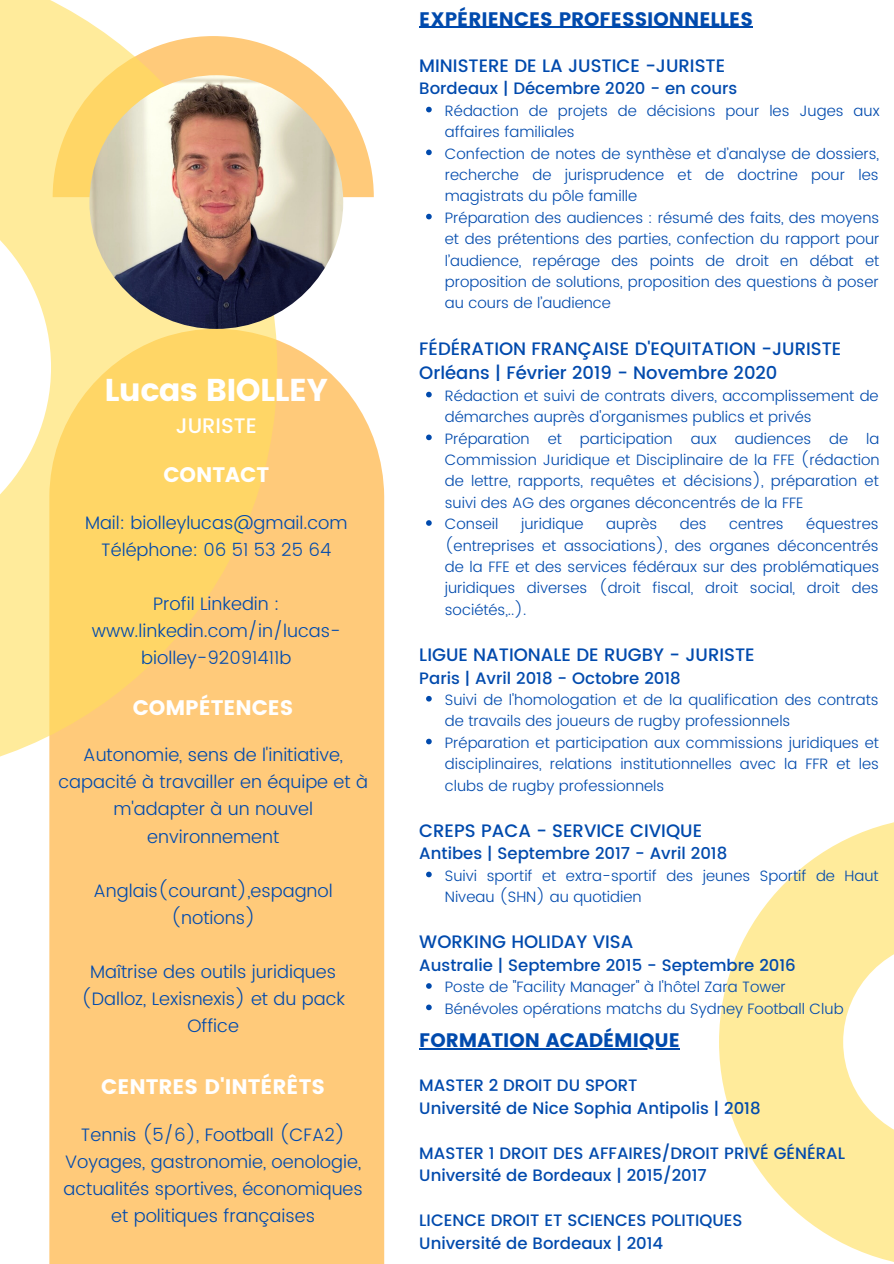
<style>
.page{position:relative;width:894px;height:1264px;background:#fff}
.page>*{position:absolute;margin:0;border:0;box-sizing:border-box;transform-origin:0 0}
.t1{font:31.5px "Poppins";letter-spacing:-.02em;color:#fff}
.t2{font:21px "Poppins";color:#fff}
.t3{font:500 21px "Poppins";color:#fff}
.t4{font:19.5px "Poppins";color:#004aad}
.t5{font:300 18px/27px "Poppins";color:#004aad;text-align:center}
.t6{font:500 18px "Poppins";color:#004aad}
.t7{font:500 16.5px "Poppins";color:#004aad}
.t8{font:300 15px/21.5px "Poppins";color:#004aad;text-align:justify}
</style>
<div class="page">
<div style="left:49px;top:340px;width:335px;height:923px;background:#ffca7a"></div>
<svg style="left:278px;top:49px;width:96px;height:148px;fill:#ffca7a"></svg>
<svg style="left:0;top:0;width:278px;height:778px;background:#ffdd89"></svg>
<svg style="left:719px;top:822px;width:174px;height:440px;fill:#ffeb9b"></svg>
<img style="left:89px;top:75px;width:254px;height:254px;border-radius:50%">
<hr style="left:419px;top:27px;width:333px;height:1px;background:#004aad">
<svg style="left:426px;top:107px;width:5px;height:5px"></svg>
<svg style="left:426px;top:149px;width:5px;height:6px"></svg>
<svg style="left:426px;top:214px;width:5px;height:5px"></svg>
<svg style="left:426px;top:392px;width:5px;height:5px"></svg>
<svg style="left:426px;top:434px;width:5px;height:6px"></svg>
<svg style="left:426px;top:520px;width:5px;height:6px"></svg>
<svg style="left:426px;top:696px;width:5px;height:5px"></svg>
<svg style="left:426px;top:738px;width:5px;height:6px"></svg>
<svg style="left:426px;top:871px;width:5px;height:6px"></svg>
<svg style="left:426px;top:983px;width:5px;height:5px"></svg>
<svg style="left:426px;top:1004px;width:5px;height:6px"></svg>
<hr style="left:419px;top:1048px;width:260px;height:1px;background:#004aad">
<p class="t1" style="left:104px;top:372px;width:225px">Lucas BIOLLEY</p>
<p class="t3" style="left:176px;top:413px;width:82px">JURISTE</p>
<p class="t2" style="left:163px;top:463px;width:107px">CONTACT</p>
<p class="t5" style="left:85px;top:509px;width:264px">Mail: biolleylucas@gmail.com</p>
<p class="t5" style="left:101px;top:536px;width:231px">Téléphone: 06 51 53 25 64</p>
<p class="t5" style="left:153px;top:590px;width:128px">Profil Linkedin :</p>
<p class="t5" style="left:92px;top:617px;width:250px">www.linkedin.com/in/lucas&shy;biolley-92091411b</p>
<p class="t2" style="left:133px;top:695px;width:162px">COMPÉTENCES</p>
<p class="t5" style="left:58px;top:741px;width:311px">Autonomie, sens de l'initiative, capacité à travailler en équipe et à m'adapter à un nouvel environnement</p>
<p class="t5" style="left:93px;top:876px;width:241px">Anglais(courant),espagnol (notions)</p>
<p class="t5" style="left:81px;top:958px;width:265px">Maîtrise des outils juridiques (Dalloz, Lexisnexis) et du pack<br>Office</p>
<p class="t2" style="left:101px;top:1074px;width:225px">CENTRES D'INTÉRÊTS</p>
<p class="t5" style="left:81px;top:1120px;width:266px">Tennis (5/6), Football (CFA2)</p>
<p class="t5" style="left:63px;top:1147px;width:301px">Voyages, gastronomie, oenologie, actualités sportives, économiques et politiques françaises</p>
<p class="t4" style="left:419px;top:7px;width:335px">EXPÉRIENCES PROFESSIONNELLES</p>
<p class="t6" style="left:419px;top:55px;width:307px">MINISTERE DE LA JUSTICE -JURISTE</p>
<p class="t7" style="left:419px;top:79px;width:319px">Bordeaux | Décembre 2020 - en cours</p>
<p class="t8" style="left:444px;top:100px;width:436px">Rédaction de projets de décisions pour les Juges aux affaires familiales</p>
<p class="t8" style="left:444px;top:143px;width:435px">Confection de notes de synthèse et d’analyse de dossiers, recherche de jurisprudence et de doctrine pour les magistrats du pôle famille</p>
<p class="t8" style="left:444px;top:207px;width:436px">Préparation des audiences : résumé des faits, des moyens et des prétentions des parties, confection du rapport pour l’audience, repérage des points de droit en débat et proposition de solutions, proposition des questions à poser au cours de l’audience</p>
<p class="t6" style="left:419px;top:338px;width:423px">FÉDÉRATION FRANÇAISE D'EQUITATION -JURISTE</p>
<p class="t6" style="left:419px;top:362px;width:359px">Orléans | Février 2019 - Novembre 2020</p>
<p class="t8" style="left:444px;top:385px;width:435px">Rédaction et suivi de contrats divers, accomplissement de démarches auprès d'organismes publics et privés</p>
<p class="t8" style="left:444px;top:427px;width:436px">Préparation et participation aux audiences de la Commission Juridique et Disciplinaire de la FFE (rédaction de lettre, rapports, requêtes et décisions), préparation et suivi des AG des organes déconcentrés de la FFE</p>
<p class="t8" style="left:444px;top:513px;width:55px">Conseil</p>
<p class="t8" style="left:521px;top:513px;width:64px">juridique</p>
<p class="t8" style="left:606px;top:513px;width:53px">auprès</p>
<p class="t8" style="left:679px;top:513px;width:28px">des</p>
<p class="t8" style="left:729px;top:513px;width:56px">centres</p>
<p class="t8" style="left:444px;top:513px;width:436px;text-indent:361px">équestres (entreprises et associations), des organes déconcentrés de la FFE et des services fédéraux sur des problématiques juridiques diverses (droit fiscal, droit social, droit des sociétés,..).</p>
<p class="t6" style="left:419px;top:644px;width:337px">LIGUE NATIONALE DE RUGBY - JURISTE</p>
<p class="t7" style="left:419px;top:668px;width:263px">Paris | Avril 2018 - Octobre 2018</p>
<p class="t8" style="left:444px;top:689px;width:435px">Suivi de l'homologation et de la qualification des contrats de travails des joueurs de rugby professionnels</p>
<p class="t8" style="left:444px;top:731px;width:435px">Préparation et participation aux commissions juridiques et disciplinaires, relations institutionnelles avec la FFR et les clubs de rugby professionnels</p>
<p class="t6" style="left:419px;top:820px;width:284px">CREPS PACA - SERVICE CIVIQUE</p>
<p class="t7" style="left:419px;top:843px;width:309px">Antibes | Septembre 2017 - Avril 2018</p>
<p class="t8" style="left:444px;top:864px;width:435px">Suivi sportif et extra-sportif des jeunes Sportif de Haut<br>Niveau (SHN) au quotidien</p>
<p class="t6" style="left:419px;top:931px;width:215px">WORKING HOLIDAY VISA</p>
<p class="t7" style="left:419px;top:955px;width:378px">Australie | Septembre 2015 - Septembre 2016</p>
<p class="t8" style="left:444px;top:976px;width:342px">Poste de "Facility Manager" à l'hôtel Zara Tower</p>
<p class="t8" style="left:444px;top:997px;width:400px">Bénévoles opérations matchs du Sydney Football Club</p>
<p class="t4" style="left:419px;top:1028px;width:262px">FORMATION ACADÉMIQUE</p>
<p class="t7" style="left:419px;top:1075px;width:220px">MASTER 2 DROIT DU SPORT</p>
<p class="t7" style="left:419px;top:1098px;width:343px">Université de Nice Sophia Antipolis | 2018</p>
<p class="t7" style="left:419px;top:1143px;width:427px">MASTER 1 DROIT DES AFFAIRES/DROIT PRIVÉ GÉNÉRAL</p>
<p class="t7" style="left:419px;top:1165px;width:289px">Université de Bordeaux | 2015/2017</p>
<p class="t7" style="left:419px;top:1210px;width:324px">LICENCE DROIT ET SCIENCES POLITIQUES</p>
<p class="t7" style="left:419px;top:1233px;width:245px">Université de Bordeaux | 2014</p>
</div>
